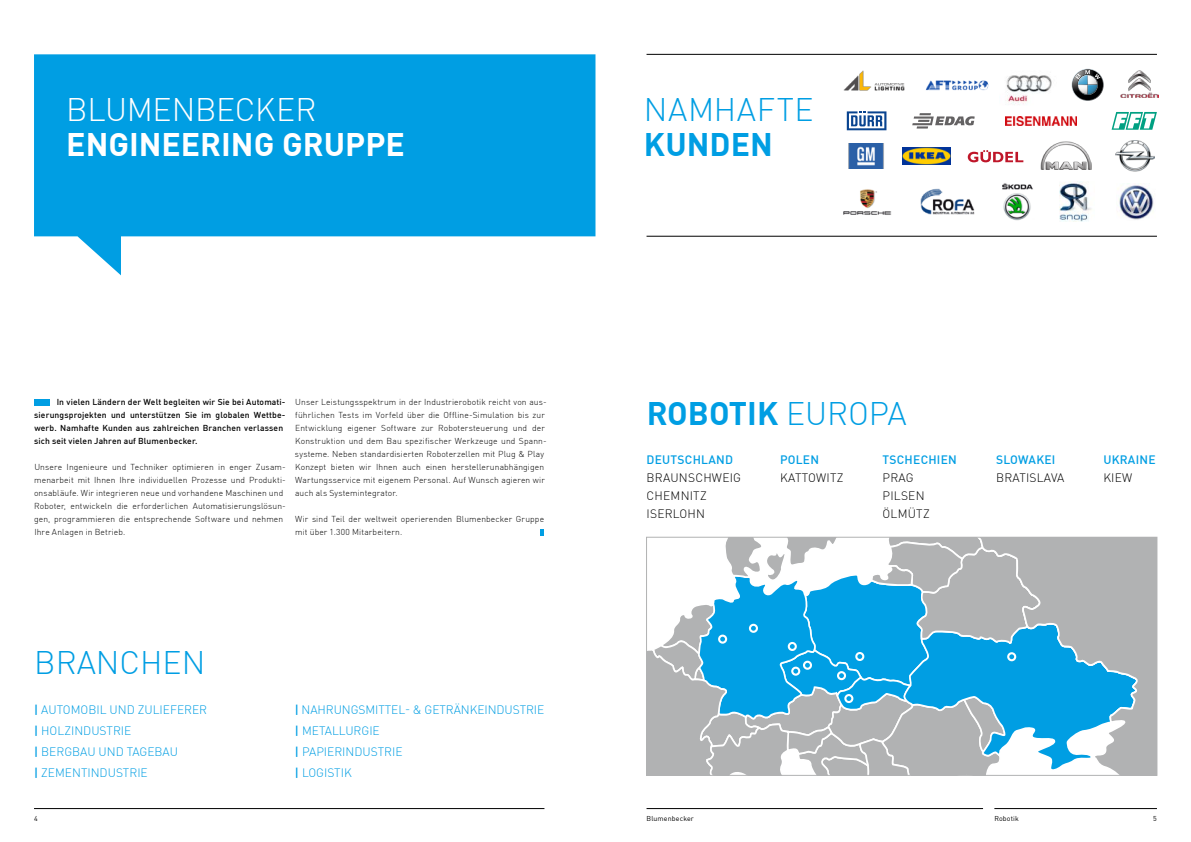
<style>
.page{position:relative;width:1191px;height:842px;background:#fff}
.page>*{position:absolute;margin:0;border:0;box-sizing:border-box;transform-origin:0 0}
.t1{font:700 32px "Blumenbecker DIN Pro";color:#009ee3}
.t2{font:700 32px "Blumenbecker DIN Pro";color:#fff}
.t3{font:300 32px "Blumenbecker DIN Pro";letter-spacing:-.01em;color:#fff}
.t4{font:300 32px "Blumenbecker DIN Pro";color:#009ee3}
.t5{font:300 32px "Blumenbecker DIN Pro";letter-spacing:.02em;color:#009ee3}
.t6{font:300 12px/21px "Blumenbecker DIN Pro";color:#009ee3}
.t7{font:300 12px/18px "Blumenbecker DIN Pro";letter-spacing:.02em;color:#000}
.t8{font:500 12px "Blumenbecker DIN Pro";letter-spacing:.02em;color:#009ee3}
.t9{font:300 8.5px/13px "Blumenbecker DIN Pro";letter-spacing:.015em;color:#000}
.t10{font:500 8.5px/13px "Blumenbecker DIN Pro";letter-spacing:.015em;color:#000}
.t11{font:7px "Blumenbecker DIN Pro";letter-spacing:.02em;color:#000}
.s1{font-weight:500}
.s2{font-weight:300}
</style>
<div class="page">
<div style="left:34px;top:399px;width:15px;height:6px;background:#009ee3"></div>
<svg style="left:540px;top:529px;width:4px;height:6px"></svg>
<svg style="left:34px;top:54px;width:561px;height:221px;fill:#009ee3"></svg>
<img style="left:844px;top:70px;width:60px;height:20px">
<img style="left:926px;top:80px;width:63px;height:11px">
<img style="left:1006px;top:75px;width:46px;height:30px">
<svg style="left:1071px;top:69px;width:32px;height:32px"></svg>
<img style="left:1120px;top:71px;width:38px;height:26px">
<svg style="left:846px;top:111px;width:40px;height:19px"></svg>
<svg style="left:912px;top:113px;width:62px;height:16px"></svg>
<img style="left:1005px;top:116px;width:71px;height:10px">
<svg style="left:1111px;top:112px;width:46px;height:18px"></svg>
<img style="left:848px;top:144px;width:36px;height:24px">
<img style="left:902px;top:148px;width:48px;height:17px">
<svg style="left:967px;top:150px;width:56px;height:12px"></svg>
<img style="left:1040px;top:141px;width:51px;height:29px">
<img style="left:1115px;top:140px;width:39px;height:32px">
<img style="left:843px;top:189px;width:49px;height:26px">
<img style="left:920px;top:189px;width:55px;height:26px">
<img style="left:1002px;top:183px;width:31px;height:38px">
<img style="left:1059px;top:182px;width:33px;height:40px">
<img style="left:1118px;top:183px;width:36px;height:37px">
<div style="left:1138px;top:539px;width:17px;height:235px;background:#b1b2b3"></div>
<svg style="left:648px;top:539px;width:490px;height:235px"></svg>
<div style="left:646px;top:537px;width:511px;height:239px;border:1px solid #b1b2b3"></div>
<div style="left:718px;top:635px;width:9px;height:9px;border:2px solid #fff;border-radius:50%"></div>
<div style="left:749px;top:624px;width:9px;height:9px;border:2px solid #fff;border-radius:50%"></div>
<div style="left:787px;top:642px;width:10px;height:9px;border:2px solid #fff;border-radius:50%"></div>
<div style="left:791px;top:667px;width:9px;height:9px;border:2px solid #fff;border-radius:50%"></div>
<div style="left:803px;top:661px;width:9px;height:9px;border:2px solid #fff;border-radius:50%"></div>
<div style="left:844px;top:694px;width:9px;height:9px;border:2px solid #fff;border-radius:50%"></div>
<div style="left:855px;top:652px;width:9px;height:9px;border:2px solid #fff;border-radius:50%"></div>
<div style="left:837px;top:671px;width:9px;height:9px;border:2px solid #fff;border-radius:50%"></div>
<div style="left:1007px;top:652px;width:9px;height:9px;border:2px solid #fff;border-radius:50%"></div>
<hr style="left:646px;top:808px;width:337px;height:1px;background:#000">
<hr style="left:994px;top:808px;width:163px;height:1px;background:#000">
<hr style="left:34px;top:808px;width:510px;height:1px;background:#000">
<hr style="left:646px;top:54px;width:511px;height:1px;background:#000">
<hr style="left:646px;top:236px;width:511px;height:1px;background:#000">
<h1 class="t3" style="left:66px;top:85px;width:252px">BLUMENBECKER</h1>
<h1 class="t2" style="left:66px;top:118px;width:340px">ENGINEERING GRUPPE</h1>
<p class="t10" style="left:34px;top:395px;width:253px;text-indent:22px">In vielen Ländern der Welt begleiten wir Sie bei Automati&shy;sierungsprojekten und unterstützen Sie im globalen Wettbe&shy;werb. Namhafte Kunden aus zahlreichen Branchen verlassen sich seit vielen Jahren auf Blumenbecker.</p>
<p class="t9" style="left:34px;top:460px;width:253px">Unsere Ingenieure und Techniker optimieren in enger Zusam&shy;menarbeit mit Ihnen Ihre individuellen Prozesse und Produkti&shy;onsabläufe. Wir integrieren neue und vorhandene Maschinen und Roboter, entwickeln die erforderlichen Automatisierungslösun&shy;gen, programmieren die entsprechende Software und nehmen Ihre Anlagen in Betrieb.</p>
<p class="t9" style="left:295px;top:395px;width:253px">Unser Leistungsspektrum in der Industrierobotik reicht von aus&shy;führlichen Tests im Vorfeld über die Offline-Simulation bis zur Entwicklung eigener Software zur Robotersteuerung und der Konstruktion und dem Bau spezifischer Werkzeuge und Spann&shy;systeme. Neben standardisierten Roboterzellen mit Plug &amp; Play Konzept bieten wir Ihnen auch einen herstellerunabhängigen Wartungsservice mit eigenem Personal. Auf Wunsch agieren wir auch als Systemintegrator.</p>
<p class="t9" style="left:295px;top:512px;width:250px">Wir sind Teil der weltweit operierenden Blumenbecker Gruppe mit über 1.300 Mitarbeitern.</p>
<h1 class="t4" style="left:34px;top:638px;width:173px">BRANCHEN</h1>
<h2 class="t6" style="left:34px;top:698px;width:175px"><span class="s1">|</span> AUTOMOBIL UND ZULIEFERER <span class="s1">|</span> HOLZINDUSTRIE<br><span class="s1">|</span> BERGBAU UND TAGEBAU<br><span class="s1">|</span> ZEMENTINDUSTRIE</h2>
<h2 class="t6" style="left:295px;top:698px;width:251px"><span class="s1">|</span> NAHRUNGSMITTEL- &amp; GETRÄNKEINDUSTRIE <span class="s1">|</span> METALLURGIE<br><span class="s1">|</span> PAPIERINDUSTRIE<br><span class="s1">|</span> LOGISTIK</h2>
<h1 class="t5" style="left:644px;top:85px;width:171px">NAMHAFTE</h1>
<h1 class="t1" style="left:644px;top:118px;width:130px">KUNDEN</h1>
<h1 class="t1" style="left:646px;top:387px;width:261px">ROBOTIK <span class="s2">EUROPA</span></h1>
<h2 class="t8" style="left:646px;top:450px;width:88px">DEUTSCHLAND</h2>
<h2 class="t7" style="left:646px;top:468px;width:96px">BRAUNSCHWEIG<br>CHEMNITZ<br>ISERLOHN</h2>
<h2 class="t8" style="left:780px;top:450px;width:41px">POLEN</h2>
<h2 class="t7" style="left:780px;top:468px;width:65px">KATTOWITZ</h2>
<h2 class="t8" style="left:882px;top:450px;width:76px">TSCHECHIEN</h2>
<h2 class="t7" style="left:882px;top:468px;width:49px">PRAG<br>PILSEN<br>ÖLMÜTZ</h2>
<h2 class="t8" style="left:996px;top:450px;width:61px">SLOWAKEI</h2>
<h2 class="t7" style="left:996px;top:468px;width:70px">BRATISLAVA</h2>
<h2 class="t8" style="left:1103px;top:450px;width:54px">UKRAINE</h2>
<h2 class="t7" style="left:1103px;top:468px;width:31px">KIEW</h2>
<p class="t11" style="left:34px;top:813px;width:5px">4</p>
<p class="t11" style="left:646px;top:813px;width:49px">Blumenbecker</p>
<p class="t11" style="left:994px;top:813px;width:26px">Robotik</p>
<p class="t11" style="left:1153px;top:813px;width:5px">5</p>
</div>
